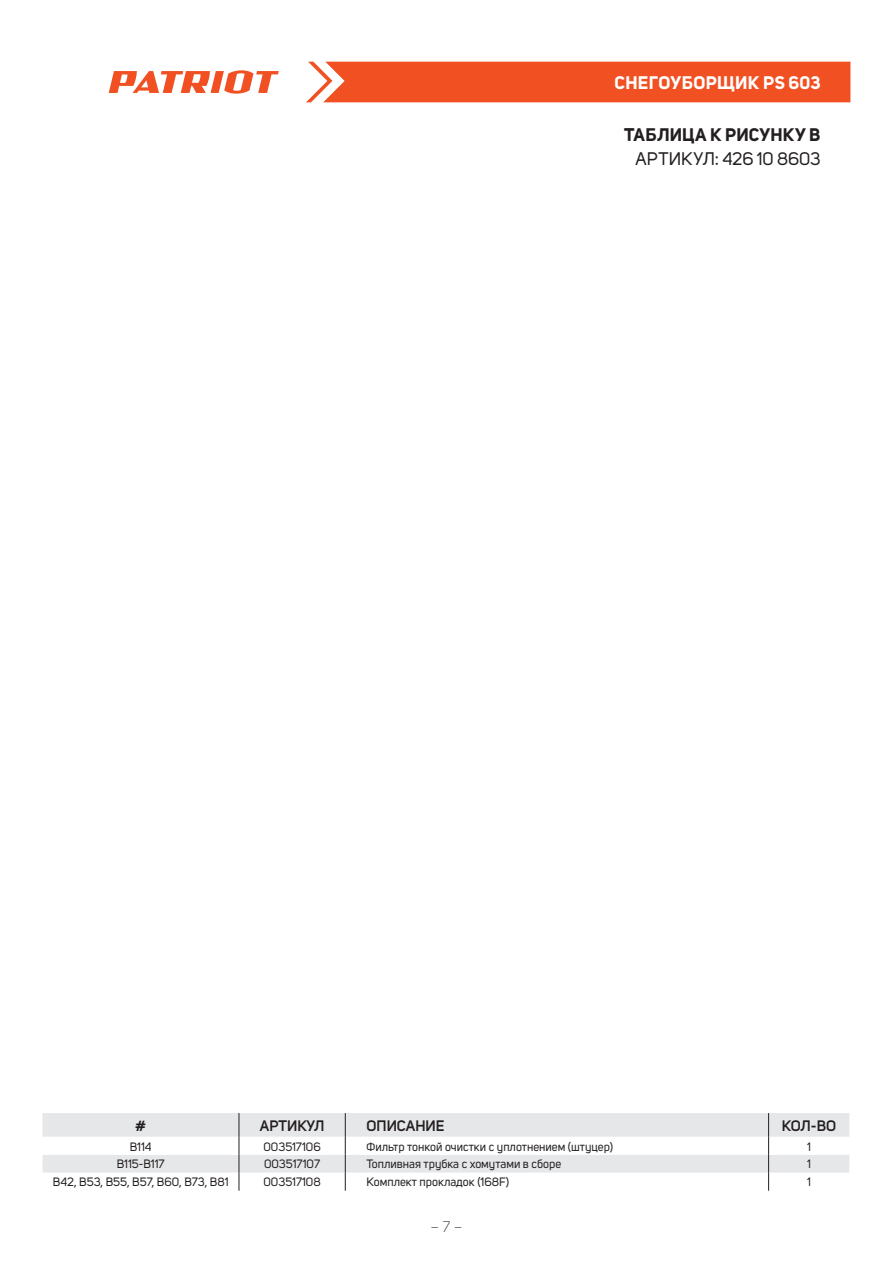
<style>
.page{position:relative;width:893px;height:1263px;background:#fff}
.page>*{position:absolute;margin:0;border:0;box-sizing:border-box;transform-origin:0 0}
.t1{font:700 18px "Uni Sans";letter-spacing:.015em;color:#fff}
.t2{font:18px "Uni Sans";letter-spacing:-.005em;color:#231f20}
.t3{font:700 18px "Uni Sans";letter-spacing:.02em;color:#231f20}
.t4{font:600 15px "Uni Sans";color:#231f20}
.t5{font:300 15px "Uni Sans";color:#231f20}
.t6{font:12px "Uni Sans";color:#231f20}
</style>
<div class="page">
<div style="left:306px;top:62px;width:544px;height:40px;background:#f15122"></div>
<svg style="left:109px;top:70px;width:170px;height:24px"></svg>
<svg style="left:43px;top:1113px;width:806px;height:78px"></svg>
<h1 class="t1" style="left:615px;top:72px;width:208px">СНЕГОУБОРЩИК PS 603</h1>
<h1 class="t3" style="left:624px;top:123px;width:198px">ТАБЛИЦА К РИСУНКУ B</h1>
<h1 class="t2" style="left:635px;top:148px;width:187px">АРТИКУЛ: 426 10 8603</h1>
<p class="t4" style="left:135px;top:1117px;width:12px">#</p>
<p class="t4" style="left:260px;top:1117px;width:66px">АРТИКУЛ</p>
<p class="t4" style="left:367px;top:1117px;width:80px">ОПИСАНИЕ</p>
<p class="t4" style="left:782px;top:1117px;width:56px">КОЛ-ВО</p>
<p class="t6" style="left:130px;top:1139px;width:23px">B114</p>
<p class="t6" style="left:263px;top:1139px;width:59px">003517106</p>
<p class="t6" style="left:367px;top:1139px;width:248px">Фильтр тонкой очистки с уплотнением (штуцер)</p>
<p class="t6" style="left:807px;top:1139px;width:5px">1</p>
<p class="t6" style="left:117px;top:1157px;width:49px">B115-B117</p>
<p class="t6" style="left:264px;top:1157px;width:58px">003517107</p>
<p class="t6" style="left:367px;top:1157px;width:196px">Топливная трубка с хомутами в сборе</p>
<p class="t6" style="left:807px;top:1157px;width:5px">1</p>
<p class="t6" style="left:53px;top:1175px;width:177px">B42, B53, B55, B57, B60, B73, B81</p>
<p class="t6" style="left:263px;top:1175px;width:59px">003517108</p>
<p class="t6" style="left:367px;top:1175px;width:144px">Комплект прокладок (168F)</p>
<p class="t6" style="left:807px;top:1175px;width:5px">1</p>
<p class="t5" style="left:430px;top:1218px;width:34px">– 7 –</p>
</div>
